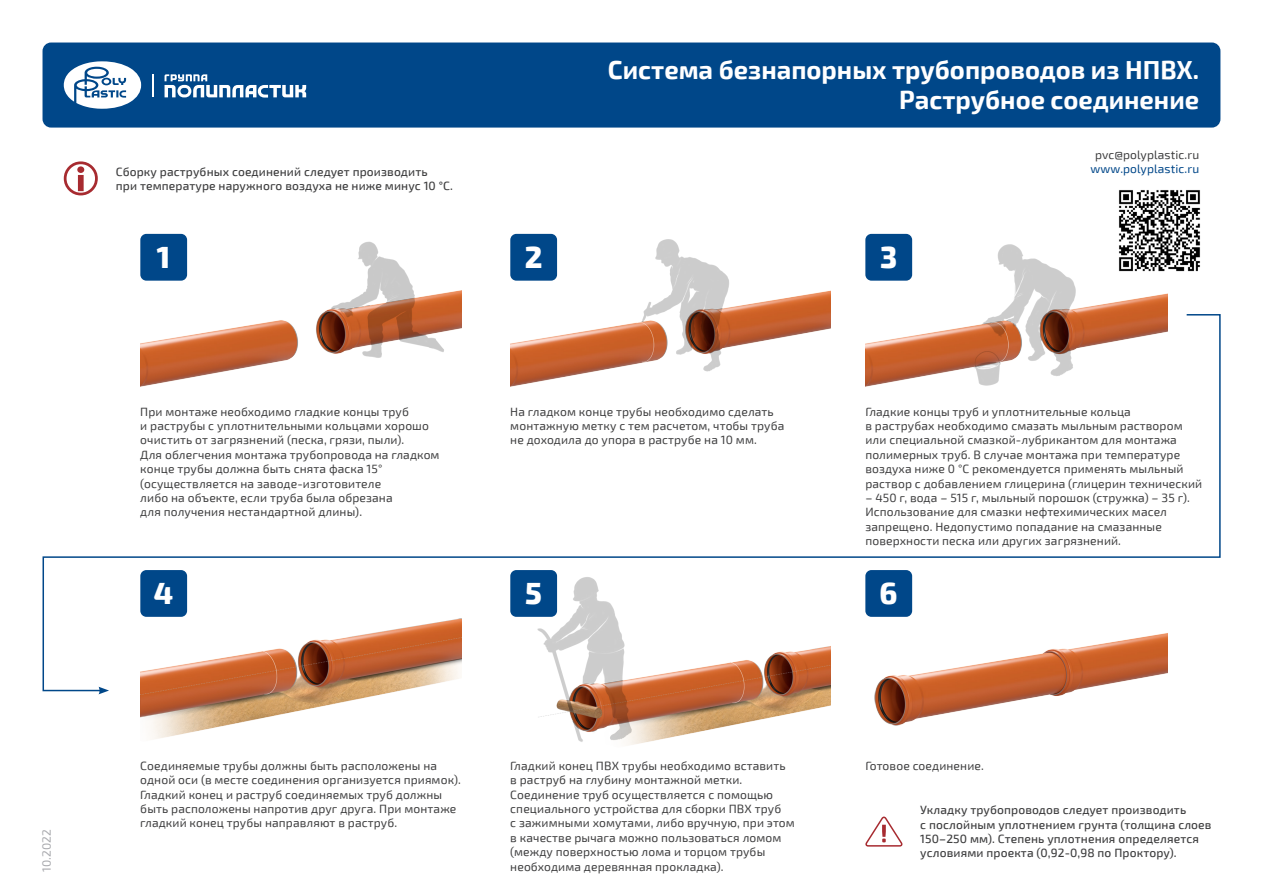
<style>
.page{position:relative;width:1263px;height:893px;background:#fff}
.page>*{position:absolute;margin:0;border:0;box-sizing:border-box;transform-origin:0 0}
.t1{font:800 30px "Exo 2";color:#fff}
.t2{font:700 25.5px "Exo 2";color:#fff}
.t3{font:12px/14.4px "Exo 2";letter-spacing:.01em;color:#3e3e3f}
.t4{font:500 12px/14.4px "Exo 2";letter-spacing:.01em;color:#3e3e3f}
.t5{font:12px "Exo 2";letter-spacing:.01em;color:#004789}
.t6{font:12px "Exo 2";letter-spacing:.01em;color:#a8a9ad}
</style>
<div class="page">
<img style="left:538px;top:692px;width:293px;height:53px">
<img style="left:140px;top:692px;width:253px;height:47px">
<img style="left:874px;top:692px;width:197px;height:34px">
<img style="left:510px;top:233px;width:321px;height:80px">
<img style="left:140px;top:233px;width:321px;height:80px">
<img style="left:865px;top:233px;width:302px;height:80px">
<div style="left:140px;top:234px;width:47px;height:47px;background:#004789;border-radius:6px"></div>
<div style="left:510px;top:234px;width:47px;height:47px;background:#004789;border-radius:6px"></div>
<div style="left:865px;top:234px;width:47px;height:47px;background:#004789;border-radius:6px"></div>
<svg style="left:42px;top:313px;width:1179px;height:379px"></svg>
<svg style="left:99px;top:687px;width:10px;height:7px"></svg>
<svg style="left:64px;top:161px;width:34px;height:34px"></svg>
<svg style="left:865px;top:816px;width:38px;height:31px"></svg>
<div style="left:43px;top:43px;width:1177px;height:85px;background:#004789;border-radius:9px"></div>
<svg style="left:64px;top:61px;width:77px;height:48px"></svg>
<svg style="left:165px;top:74px;width:141px;height:24px"></svg>
<hr style="left:152px;top:74px;width:2px;height:23px;background:#fff">
<img style="left:1118px;top:190px;width:82px;height:82px">
<p class="t6" style="left:40px;top:872px;width:44px;rotate:-90deg">10.2022</p>
<p class="t4" style="left:116px;top:165px;width:313px">Сборку раструбных соединений следует производить</p>
<p class="t4" style="left:116px;top:179px;width:339px">при температуре наружного воздуха не ниже минус 10 °C.</p>
<p class="t1" style="left:157px;top:239px;width:15px">1</p>
<p class="t3" style="left:140px;top:404px;width:290px">При монтаже необходимо гладкие концы труб<br>и раструбы с уплотнительными кольцами хорошо очистить от загрязнений (песка, грязи, пыли).</p>
<p class="t3" style="left:140px;top:448px;width:301px">Для облегчения монтажа трубопровода на гладком конце трубы должна быть снята фаска 15° (осуществляется на заводе-изготовителе<br>либо на объекте, если труба была обрезана<br>для получения нестандартной длины).</p>
<p class="t2" style="left:608px;top:54px;width:593px">Система безнапорных трубопроводов из НПВХ.</p>
<p class="t2" style="left:899px;top:85px;width:301px">Раструбное соединение</p>
<p class="t1" style="left:525px;top:239px;width:19px">2</p>
<p class="t1" style="left:880px;top:239px;width:19px">3</p>
<p class="t3" style="left:1095px;top:148px;width:106px">pvc@polyplastic.ru</p>
<p class="t5" style="left:1090px;top:162px;width:110px">www.polyplastic.ru</p>
<p class="t3" style="left:510px;top:404px;width:276px">На гладком конце трубы необходимо сделать монтажную метку с тем расчетом, чтобы труба не доходила до упора в раструбе на 10 мм.</p>
<p class="t3" style="left:865px;top:404px;width:338px">Гладкие концы труб и уплотнительные кольца<br>в раструбах необходимо смазать мыльным раствором или специальной смазкой-лубрикантом для монтажа полимерных труб. В случае монтажа при температуре воздуха ниже 0 °С рекомендуется применять мыльный раствор с добавлением глицерина (глицерин технический</p>
<p class="t3" style="left:865px;top:491px;width:326px">– 450 г, вода – 515 г, мыльный порошок (стружка) – 35 г).</p>
<p class="t3" style="left:865px;top:505px;width:303px">Использование для смазки нефтехимических масел запрещено. Недопустимо попадание на смазанные поверхности песка или других загрязнений.</p>
<p class="t1" style="left:154px;top:575px;width:21px">4</p>
<p class="t1" style="left:525px;top:575px;width:18px">5</p>
<p class="t1" style="left:880px;top:575px;width:19px">6</p>
<p class="t3" style="left:140px;top:759px;width:322px">Соединяемые трубы должны быть расположены на одной оси (в месте соединения организуется приямок).<br>Гладкий конец и раструб соединяемых труб должны быть расположены напротив друг друга. При монтаже гладкий конец трубы направляют в раструб.</p>
<p class="t3" style="left:510px;top:759px;width:286px">Гладкий конец ПВХ трубы необходимо вставить в раструб на глубину монтажной метки.<br>Соединение труб осуществляется с помощью специального устройства для сборки ПВХ труб<br>с зажимными хомутами, либо вручную, при этом в качестве рычага можно пользоваться ломом (между поверхностью лома и торцом трубы необходима деревянная прокладка).</p>
<p class="t3" style="left:865px;top:759px;width:120px">Готовое соединение.</p>
<p class="t4" style="left:920px;top:803px;width:293px">Укладку трубопроводов следует производить<br>с послойным уплотнением грунта (толщина слоев 150–250 мм). Степень уплотнения определяется условиями проекта (0,92-0,98 по Проктору).</p>
</div>
